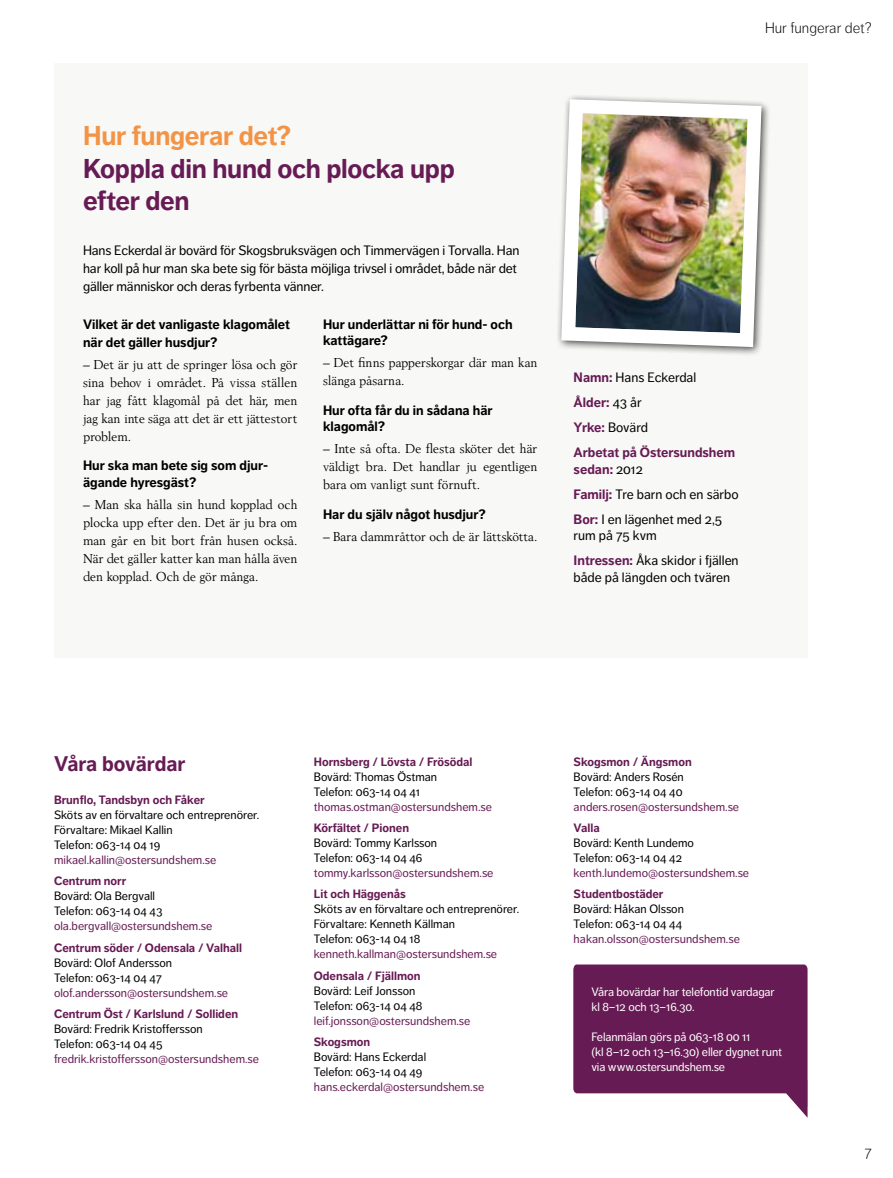
<style>
.page{position:relative;width:893px;height:1178px;background:#fff}
.page>*{position:absolute;margin:0;border:0;box-sizing:border-box;transform-origin:0 0}
.t1{font:700 27px/32.4px "Dagny Pro";letter-spacing:-.01em;color:#671b54}
.t2{font:700 27px "Dagny Pro";letter-spacing:-.01em;color:#f39345}
.t3{font:700 21px "Dagny Pro";color:#671b54}
.t4{font:300 15px "Dagny Pro";color:#000}
.t5{font:13.5px/18px "Berling";letter-spacing:-.02em;color:#000;text-align:justify}
.t6{font:13.5px/25px "Dagny Pro";letter-spacing:-.01em;color:#000}
.t7{font:700 13.5px/16.5px "Dagny Pro";color:#000}
.t8{font:700 13.5px/25px "Dagny Pro";color:#671b54}
.t9{font:12px/15px "Dagny Pro";color:#000}
.t10{font:12px "Dagny Pro";color:#671b54}
.t11{font:700 12px "Dagny Pro";color:#671b54}
.t12{font:12px/15px "Dagny Pro";letter-spacing:-.01em;color:#fff}
.s1{font-weight:400;color:#000}
.s2{font-weight:700;color:#671b54}
</style>
<div class="page">
<svg style="left:573px;top:964px;width:234px;height:153px;background:#7e3e6e"></svg>
<div style="left:54px;top:64px;width:754px;height:594px;background:#f8f8f6"></div>
<img style="left:557px;top:95px;width:211px;height:259px">
<h1 class="t2" style="left:83px;top:120px;width:209px">Hur fungerar det?</h1>
<h1 class="t1" style="left:83px;top:152px;width:373px">Koppla din hund och plocka upp efter den</h1>
<p class="t6" style="left:83px;top:241px;width:438px;line-height:18px">Hans Eckerdal är bovärd för Skogsbruksvägen och Timmervägen i Torvalla. Han har koll på hur man ska bete sig för bästa möjliga trivsel i området, både när det gäller människor och deras fyrbenta vänner.</p>
<p class="t7" style="left:83px;top:315px;width:208px;line-height:18px">Vilket är det vanligaste klagomålet när det gäller husdjur?</p>
<p class="t5" style="left:83px;top:355px;width:216px">– Det är ju att de springer lösa och gör sina behov i området. På vissa ställen har jag fått klagomål på det här, men jag kan inte säga att det är ett jättestort problem.</p>
<p class="t7" style="left:83px;top:457px;width:187px">Hur ska man bete sig som djur&shy;ägande hyresgäst?</p>
<p class="t5" style="left:83px;top:495px;width:216px">– Man ska hålla sin hund kopplad och plocka upp efter den. Det är ju bra om man går en bit bort från husen också.<br>När det gäller katter kan man hålla även den kopplad. Och de gör många.</p>
<p class="t7" style="left:323px;top:316px;width:191px">Hur underlättar ni för hund- och kattägare?</p>
<p class="t5" style="left:323px;top:354px;width:216px">– Det finns papperskorgar där man kan slänga påsarna.</p>
<p class="t7" style="left:323px;top:402px;width:171px">Hur ofta får du in sådana här klagomål?</p>
<p class="t5" style="left:323px;top:440px;width:216px">– Inte så ofta. De flesta sköter det här väldigt bra. Det handlar ju egentligen bara om vanligt sunt förnuft.</p>
<p class="t7" style="left:323px;top:506px;width:164px">Har du själv något husdjur?</p>
<p class="t5" style="left:323px;top:527px;width:216px">– Bara dammråttor och de är lättskötta.</p>
<p class="t4" style="left:765px;top:20px;width:108px">Hur fungerar det?</p>
<p class="t8" style="left:574px;top:365px;width:163px">Namn: <span class="s1">Hans Eckerdal<br></span>Ålder: <span class="s1">43 år<br></span>Yrke: <span class="s1">Bovärd<br></span>Arbetat på Östersundshem</p>
<p class="t6" style="left:574px;top:457px;width:166px"><span class="s2">sedan:</span> 2012<br><span class="s2">Familj:</span> Tre barn och en särbo<br><span class="s2">Bor:</span> I en lägenhet med 2,5</p>
<p class="t6" style="left:574px;top:523px;width:167px">rum på 75 kvm<br><span class="s2">Intressen:</span> Åka skidor i fjällen</p>
<p class="t6" style="left:574px;top:565px;width:158px">både på längden och tvären</p>
<h2 class="t3" style="left:54px;top:751px;width:133px">Våra bovärdar</h2>
<p class="t11" style="left:54px;top:792px;width:152px">Brunflo, Tandsbyn och Fåker</p>
<p class="t9" style="left:54px;top:807px;width:207px">Sköts av en förvaltare och entreprenörer.<br>Förvaltare: Mikael Kallin<br>Telefon: 063-14 04 19</p>
<p class="t10" style="left:54px;top:853px;width:164px">mikael.kallin@ostersundshem.se</p>
<p class="t11" style="left:54px;top:874px;width:74px">Centrum norr</p>
<p class="t9" style="left:54px;top:888px;width:110px">Bovärd: Ola Bergvall<br>Telefon: 063-14 04 43</p>
<p class="t10" style="left:54px;top:919px;width:160px">ola.bergvall@ostersundshem.se</p>
<p class="t11" style="left:54px;top:940px;width:190px">Centrum söder / Odensala / Valhall</p>
<p class="t9" style="left:54px;top:955px;width:120px">Bovärd: Olof Andersson<br>Telefon: 063-14 04 47</p>
<p class="t10" style="left:54px;top:985px;width:176px">olof.andersson@ostersundshem.se</p>
<p class="t11" style="left:54px;top:1006px;width:186px">Centrum Öst / Karlslund / Solliden</p>
<p class="t9" style="left:54px;top:1021px;width:150px">Bovärd: Fredrik Kristoffersson<br>Telefon: 063-14 04 45</p>
<p class="t10" style="left:54px;top:1052px;width:207px">fredrik.kristoffersson@ostersundshem.se</p>
<p class="t11" style="left:314px;top:754px;width:160px">Hornsberg / Lövsta / Frösödal</p>
<p class="t9" style="left:314px;top:769px;width:125px">Bovärd: Thomas Östman<br>Telefon: 063-14 04 41</p>
<p class="t10" style="left:314px;top:800px;width:180px">thomas.ostman@ostersundshem.se</p>
<p class="t11" style="left:314px;top:821px;width:97px">Körfältet / Pionen</p>
<p class="t9" style="left:314px;top:835px;width:125px">Bovärd: Tommy Karlsson<br>Telefon: 063-14 04 46</p>
<p class="t10" style="left:314px;top:866px;width:181px">tommy.karlsson@ostersundshem.se</p>
<p class="t11" style="left:314px;top:887px;width:94px">Lit och Häggenås</p>
<p class="t9" style="left:314px;top:902px;width:207px">Sköts av en förvaltare och entreprenörer.<br>Förvaltare: Kenneth Källman<br>Telefon: 063-14 04 18</p>
<p class="t10" style="left:314px;top:947px;width:185px">kenneth.kallman@ostersundshem.se</p>
<p class="t11" style="left:314px;top:968px;width:108px">Odensala / Fjällmon</p>
<p class="t9" style="left:314px;top:983px;width:110px">Bovärd: Leif Jonsson<br>Telefon: 063-14 04 48</p>
<p class="t10" style="left:314px;top:1014px;width:158px">leif.jonsson@ostersundshem.se</p>
<p class="t11" style="left:314px;top:1035px;width:58px">Skogsmon</p>
<p class="t9" style="left:314px;top:1049px;width:114px">Bovärd: Hans Eckerdal<br>Telefon: 063-14 04 49</p>
<p class="t10" style="left:314px;top:1080px;width:172px">hans.eckerdal@ostersundshem.se</p>
<p class="t11" style="left:574px;top:754px;width:120px">Skogsmon / Ängsmon</p>
<p class="t9" style="left:574px;top:769px;width:112px">Bovärd: Anders Rosén<br>Telefon: 063-14 04 40</p>
<p class="t10" style="left:574px;top:800px;width:167px">anders.rosen@ostersundshem.se</p>
<p class="t11" style="left:574px;top:821px;width:28px">Valla</p>
<p class="t9" style="left:574px;top:835px;width:122px">Bovärd: Kenth Lundemo<br>Telefon: 063-14 04 42</p>
<p class="t10" style="left:574px;top:866px;width:177px">kenth.lundemo@ostersundshem.se</p>
<p class="t11" style="left:574px;top:887px;width:91px">Studentbostäder</p>
<p class="t9" style="left:574px;top:902px;width:112px">Bovärd: Håkan Olsson<br>Telefon: 063-14 04 44</p>
<p class="t10" style="left:574px;top:932px;width:168px">hakan.olsson@ostersundshem.se</p>
<p class="t12" style="left:591px;top:984px;width:185px">Våra bovärdar har telefontid vardagar kl 8–12 och 13–16.30.</p>
<p class="t12" style="left:591px;top:1029px;width:192px">Felanmälan görs på 063-18 00 11<br>(kl 8–12 och 13–16.30) eller dygnet runt via www.ostersundshem.se</p>
<p class="t4" style="left:865px;top:1143px;width:8px">7</p>
</div>
